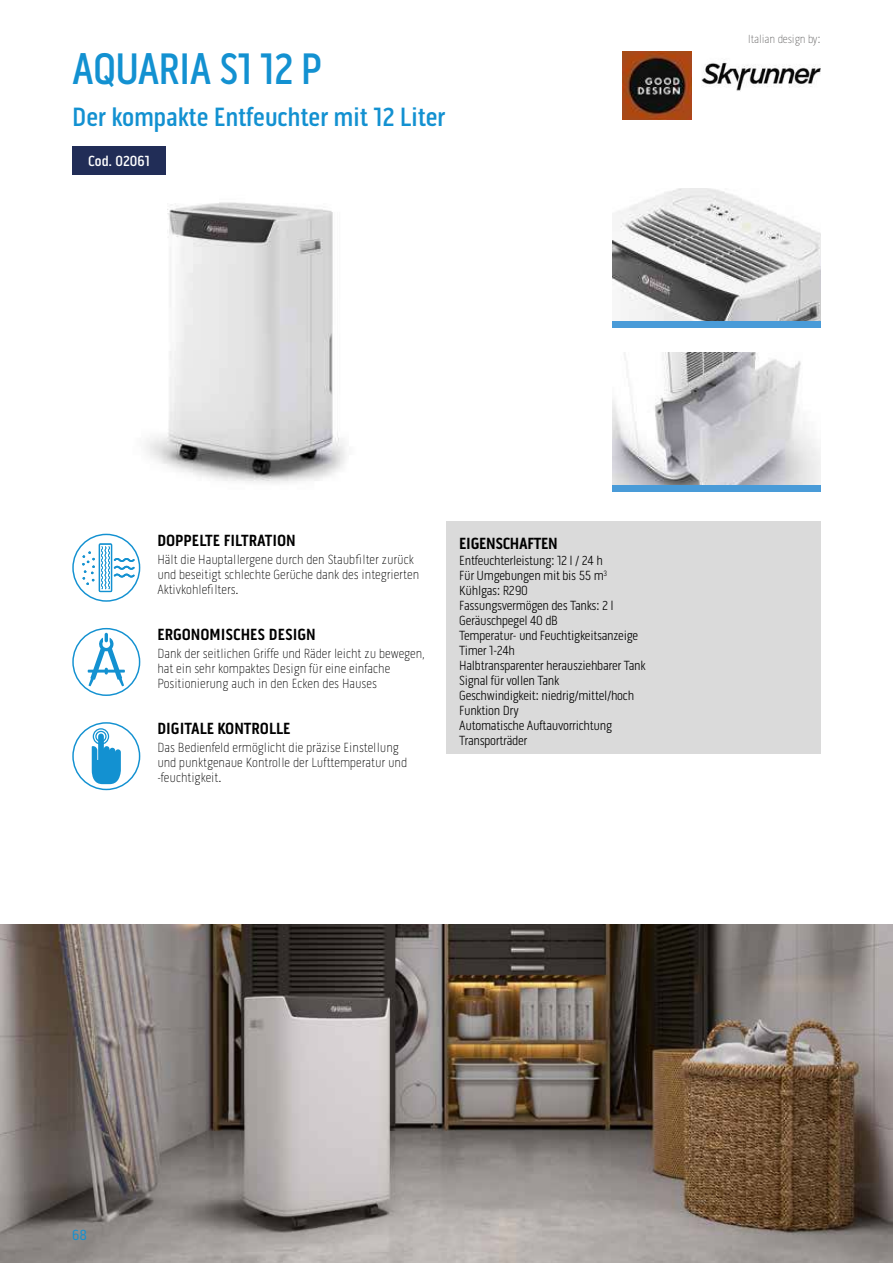
<style>
.page{position:relative;width:893px;height:1263px;background:#fff}
.page>*{position:absolute;margin:0;border:0;box-sizing:border-box;transform-origin:0 0}
.t1{font:500 45px "Pill Gothic 300 mg";letter-spacing:-.02em;color:#1391d1;scale:.95 1}
.t2{font:500 27px "Pill Gothic 300 mg";letter-spacing:-.01em;color:#1391d1}
.t3{font:700 16.5px "Pill Gothic 300 mg";color:#000}
.t4{font:700 16.5px "Pill Gothic 300 mg";letter-spacing:-.02em;color:#000}
.t5{font:500 15px "Pill Gothic 300 mg";color:#fff}
.t6{font:15px "Pill Gothic 300 mg";color:#1391d1}
.t7{font:100 13.5px/15px "Pill Gothic 300 mg";color:#000}
.t8{font:300 13.5px/15px "Pill Gothic 300 mg";letter-spacing:-.02em;color:#000}
.t9{font:100 12px "Pill Gothic 300 mg";letter-spacing:-.01em;color:#646363}
</style>
<div class="page">
<svg style="left:82px;top:543px;width:53px;height:49px"></svg>
<div style="left:72px;top:534px;width:68px;height:68px;border:1px solid #1391d1;border-radius:50%"></div>
<div style="left:72px;top:628px;width:68px;height:68px;border:1px solid #1391d1;border-radius:50%"></div>
<svg style="left:88px;top:633px;width:37px;height:53px"></svg>
<div style="left:72px;top:722px;width:68px;height:68px;border:1px solid #1391d1;border-radius:50%"></div>
<svg style="left:92px;top:728px;width:29px;height:56px"></svg>
<div style="left:446px;top:521px;width:375px;height:233px;background:#dadada"></div>
<img style="left:146px;top:202px;width:200px;height:281px">
<img style="left:612px;top:189px;width:209px;height:132px">
<div style="left:612px;top:321px;width:209px;height:7px;background:#499bd8"></div>
<img style="left:612px;top:353px;width:209px;height:132px">
<div style="left:612px;top:485px;width:209px;height:7px;background:#499bd8"></div>
<img style="left:0;top:925px;width:893px;height:338px">
<div style="left:72px;top:146px;width:94px;height:28px;background:#212d57"></div>
<img style="left:702px;top:62px;width:119px;height:29px">
<img style="left:623px;top:51px;width:68px;height:68px">
<h1 class="t1" style="left:72px;top:43px;width:264px">AQUARIA S1 12 P</h1>
<h2 class="t2" style="left:72px;top:101px;width:375px">Der kompakte Entfeuchter mit 12 Liter</h2>
<p class="t5" style="left:88px;top:152px;width:63px">Cod. 02061</p>
<p class="t9" style="left:748px;top:32px;width:74px">Italian design by:</p>
<p class="t3" style="left:157px;top:530px;width:140px">DOPPELTE FILTRATION</p>
<p class="t7" style="left:157px;top:552px;width:263px">Hält die Hauptallergene durch den Staubfilter zurück und beseitigt schlechte Gerüche dank des integrierten<br>Aktivkohlefilters.</p>
<p class="t3" style="left:157px;top:625px;width:160px">ERGONOMISCHES DESIGN</p>
<p class="t7" style="left:157px;top:646px;width:269px">Dank der seitlichen Griffe und Räder leicht zu bewegen, hat ein sehr kompaktes Design für eine einfache<br>Positionierung auch in den Ecken des Hauses</p>
<p class="t3" style="left:157px;top:719px;width:135px">DIGITALE KONTROLLE</p>
<p class="t7" style="left:157px;top:740px;width:251px">Das Bedienfeld ermöglicht die präzise Einstellung und punktgenaue Kontrolle der Lufttemperatur und -feuchtigkeit.</p>
<p class="t4" style="left:459px;top:533px;width:100px">EIGENSCHAFTEN</p>
<p class="t8" style="left:459px;top:553px;width:188px">Entfeuchterleistung: 12 l / 24 h<br>Für Umgebungen mit bis 55 m<sup>3<br></sup>Kühlgas: R290<br>Fassungsvermögen des Tanks: 2 l<br>Geräuschpegel 40 dB<br>Temperatur- und Feuchtigkeitsanzeige<br>Timer 1-24h<br>Halbtransparenter herausziehbarer Tank<br>Signal für vollen Tank<br>Geschwindigkeit: niedrig/mittel/hoch<br>Funktion Dry<br>Automatische Auftauvorrichtung<br>Transporträder</p>
<p class="t6" style="left:72px;top:1226px;width:16px">68</p>
</div>
